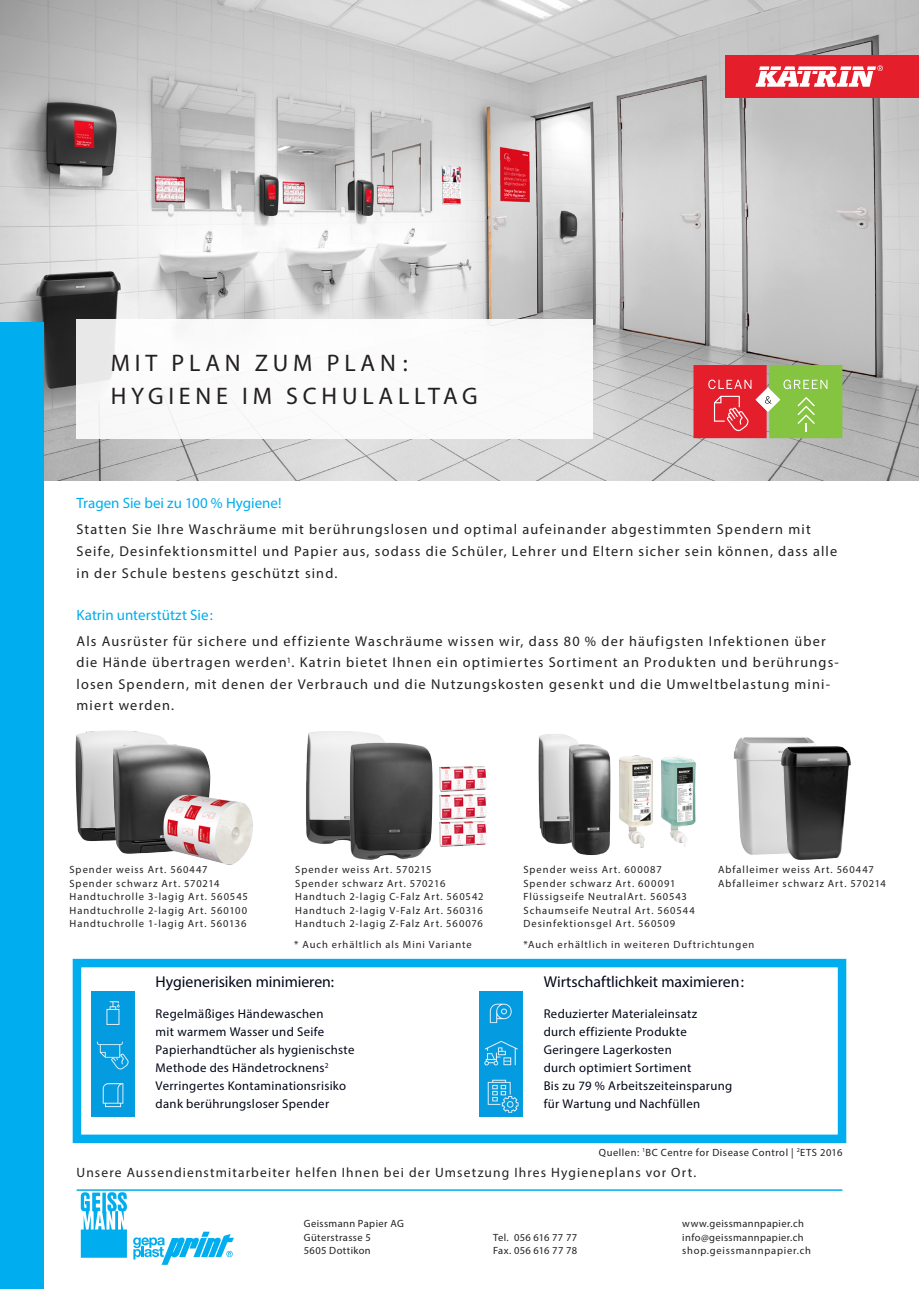
<style>
.page{position:relative;width:919px;height:1289px;background:#fff}
.page>*{position:absolute;margin:0;border:0;box-sizing:border-box;transform-origin:0 0}
.t1{font:24px "Myriad Pro";letter-spacing:.2em;color:#231f20}
.t2{font:15.75px "Myriad Pro";letter-spacing:-.005em;color:#000516}
.t3{font:15px "Myriad Pro";color:#00aeef}
.t4{font:14.25px/21.3px "Myriad Pro";letter-spacing:.085em;color:#231f20}
.t5{font:13.5px "Myriad Pro";letter-spacing:.085em;color:#231f20}
.t6{font:12.75px/18px "Myriad Pro";letter-spacing:.03em;color:#000516}
.t7{font:10.5px/13.5px "Myriad Pro";letter-spacing:.09em;color:#231f20}
.t8{font:10.5px/13.2px "Myriad Pro";letter-spacing:.04em;color:#231f20}
.t9{font:10.5px "Myriad Pro";letter-spacing:.055em;color:#231f20}
.t10{font:10.5px/13.2px "Myriad Pro";letter-spacing:.035em;color:#231f20}
.t11{font:10.5px/13.2px "Myriad Pro";letter-spacing:.03em;color:#231f20}
</style>
<div class="page">
<img style="left:0;top:0;width:918px;height:480px">
<div style="left:725px;top:55px;width:193px;height:43px;background:#e41e2b"></div>
<svg style="left:755px;top:65px;width:128px;height:22px"></svg>
<hr style="left:77px;top:1189px;width:765px;height:1px;background:#00aeef">
<svg style="left:81px;top:1192px;width:46px;height:65px"></svg>
<svg style="left:133px;top:1231px;width:101px;height:33px"></svg>
<div style="left:77px;top:319px;width:516px;height:119px;background:#fff"></div>
<svg style="left:693px;top:365px;width:149px;height:73px;background:#b97d47"></svg>
<img style="left:75px;top:730px;width:83px;height:111px">
<img style="left:99px;top:736px;width:112px;height:118px">
<img style="left:157px;top:788px;width:96px;height:77px">
<img style="left:306px;top:731px;width:70px;height:114px">
<img style="left:538px;top:734px;width:32px;height:110px">
<img style="left:661px;top:755px;width:35px;height:92px">
<img style="left:339px;top:735px;width:103px;height:125px">
<img style="left:560px;top:737px;width:51px;height:118px">
<img style="left:733px;top:737px;width:38px;height:118px">
<img style="left:439px;top:821px;width:47px;height:25px">
<img style="left:439px;top:794px;width:47px;height:25px">
<img style="left:439px;top:766px;width:47px;height:26px">
<img style="left:619px;top:755px;width:34px;height:93px">
<img style="left:771px;top:737px;width:80px;height:123px">
<div style="left:0;top:321px;width:44px;height:967px;background:#00aeef"></div>
<div style="left:73px;top:958px;width:773px;height:185px;border:9px solid #00aeef"></div>
<img style="left:92px;top:991px;width:43px;height:82px">
<img style="left:92px;top:1073px;width:43px;height:43px">
<img style="left:480px;top:1034px;width:42px;height:39px">
<img style="left:480px;top:1073px;width:42px;height:43px">
<img style="left:480px;top:991px;width:42px;height:43px">
<h1 class="t1" style="left:111px;top:348px;width:96px">Mit Plan</h1>
<h1 class="t1" style="left:255px;top:348px;width:107px">zum Plan</h1>
<h1 class="t1" style="left:403px;top:348px;width:6px">:</h1>
<h1 class="t1" style="left:111px;top:381px;width:269px">Hygien e im Sch ulalltag</h1>
<h3 class="t3" style="left:77px;top:494px;width:206px">Tragen Sie bei zu 100 % Hygiene!</h3>
<p class="t4" style="left:77px;top:518px;width:762px;line-height:21.9px">Statten Sie Ihre Waschräume mit berührungslosen und optimal aufeinander abgestimmten Spendern mit<br>Seife, Desinfektionsmittel und Papier aus, sodass die Schüler, Lehrer und Eltern sicher sein können, dass alle in der Schule bestens geschützt sind.</p>
<h3 class="t3" style="left:77px;top:606px;width:138px">Katrin unterstützt Sie:</h3>
<p class="t4" style="left:77px;top:630px;width:763px">Als Ausrüster für sichere und effiziente Waschräume wissen wir, dass 80 % der häufigsten -I nfektionen über die Hände übertragen werden<sup>1</sup>. Katrin bietet Ihnen ein optimiertes Sortiment an Produkten und berührungs&shy;losen Spendern, mit denen der Verbrauch und die Nutzungskosten gesenkt und die Umweltbelastung mini&shy;miert werden.</p>
<p class="t7" style="left:69px;top:863px;width:180px">Spender weiss Art. 560447<br>Spender schwarz Art. 570214<br>Handtuchrolle 3-lagig Art. 560545<br>Handtuchrolle 2-lagig Art. 560100<br>Handtuchrolle 1-lagig Art. 560136</p>
<p class="t7" style="left:295px;top:863px;width:190px">Spender weiss Art. 570215<br>Spender schwarz Art. 570216<br>Handtuch 2-lagig C-Falz Art. 560542<br>Handtuch 2-lagig V-Falz Art. 560316<br>Handtuch 2-lagig Z-Falz Art. 560076</p>
<p class="t7" style="left:523px;top:863px;width:173px">Spender weiss Art. 600087<br>Spender schwarz Art. 600091<br>Flüssigseife NeutralArt. 560543<br>Schaumseife Neutral Art. 560544<br>Desinfektionsgel Art. 560509</p>
<p class="t7" style="left:718px;top:863px;width:169px">Abfalleimer weiss Art. 560447<br>Abfalleimer schwarz Art. 570214</p>
<p class="t7" style="left:294px;top:937px;width:179px">* Auch erhältlich als Mini Variante</p>
<p class="t7" style="left:523px;top:937px;width:232px">*Auch erhältlich in weiteren Duftrichtungen</p>
<h2 class="t2" style="left:156px;top:972px;width:180px">Hygienerisiken minimieren:</h2>
<p class="t6" style="left:156px;top:1004px;width:200px">Regelmäßiges Händewaschen<br>mit warmem Wasser und Seife<br>Papierhandtücher als hygienischste<br>Methode des Händetrocknens<sup>2<br></sup>Verringertes Kontaminationsrisiko dank berührungsloser Spender</p>
<h2 class="t2" style="left:543px;top:972px;width:202px">Wirtschaftlichkeit maximieren:</h2>
<p class="t6" style="left:543px;top:1004px;width:190px">Reduzierter Materialeinsatz durch effiziente Produkte<br>Geringere Lagerkosten<br>durch optimiert Sortiment<br>Bis zu 79 % Arbeitszeiteinsparung für Wartung und Nachfüllen</p>
<p class="t9" style="left:598px;top:1145px;width:245px">Quellen: <sup>1</sup>BC Centre for Disease Control | <sup>2</sup>ETS 2016</p>
<p class="t5" style="left:77px;top:1163px;width:621px">Unsere Aussendienstmitarbeiter helfen Ihnen bei der Umsetzung Ihres Hygieneplans vor Ort.</p>
<p class="t10" style="left:304px;top:1217px;width:101px">Geissmann Papier AG<br>Güterstrasse 5<br>5605 Dottikon</p>
<p class="t11" style="left:493px;top:1230px;width:86px">Tel. 056 616 77 77<br>Fax. 056 616 77 78</p>
<p class="t8" style="left:682px;top:1217px;width:130px">www.geissmannpapier.ch info@geissmannpapier.ch shop.geissmannpapier.ch</p>
</div>
